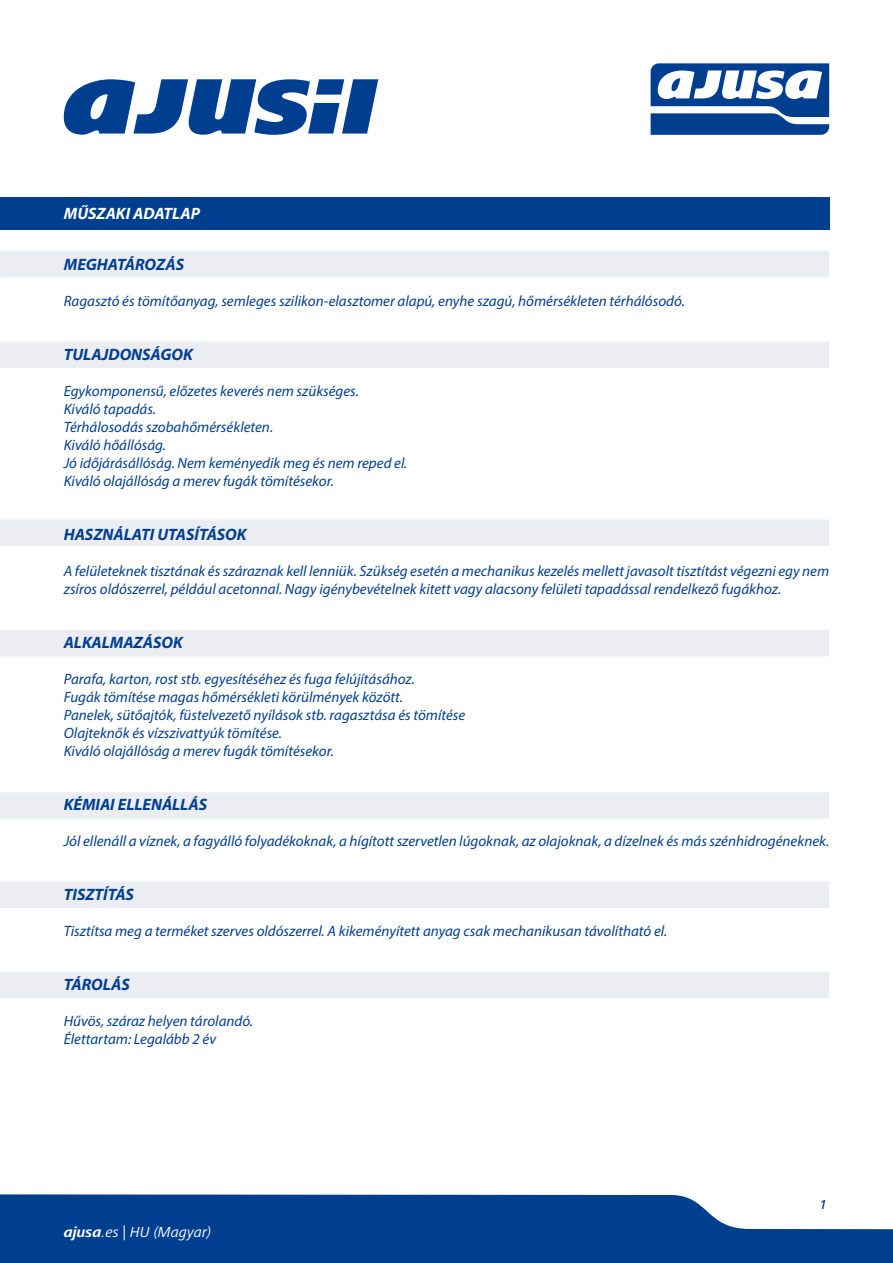
<style>
.page{position:relative;width:893px;height:1263px;background:#fff}
.page>*{position:absolute;margin:0;border:0;box-sizing:border-box;transform-origin:0 0}
.t1{font:italic 700 16.5px "Myriad Pro";color:#003f90}
.t2{font:italic 700 16.5px "Myriad Pro";color:#fff}
.t3{font:italic 15px/18px "Myriad Pro";color:#003f90}
.t4{font:italic 15px "Frutiger Next LT";color:#fff}
.t5{font:italic 500 13.5px "Frutiger Next LT";color:#003f90}
.s1{font-weight:700}
</style>
<div class="page">
<svg style="left:0;top:1194px;width:893px;height:69px;background:#1c549c"></svg>
<div style="left:0;top:197px;width:829px;height:33px;background:#003f90"></div>
<svg style="left:651px;top:63px;width:178px;height:72px"></svg>
<svg style="left:64px;top:79px;width:314px;height:56px"></svg>
<div style="left:0;top:251px;width:829px;height:26px;background:#ebedf2"></div>
<div style="left:0;top:341px;width:829px;height:27px;background:#ebedf2"></div>
<div style="left:0;top:520px;width:829px;height:26px;background:#ebedf2"></div>
<div style="left:0;top:630px;width:829px;height:26px;background:#ebedf2"></div>
<div style="left:0;top:792px;width:829px;height:27px;background:#ebedf2"></div>
<div style="left:0;top:881px;width:829px;height:27px;background:#ebedf2"></div>
<div style="left:0;top:972px;width:829px;height:26px;background:#ebedf2"></div>
<p class="t2" style="left:64px;top:203px;width:138px">MŰSZAKI ADATLAP</p>
<p class="t1" style="left:64px;top:254px;width:122px">MEGHATÁROZÁS</p>
<p class="t3" style="left:64px;top:292px;width:623px">Ragasztó és tömítőanyag, semleges szilikon-elasztomer alapú, enyhe szagú, hőmérsékleten térhálósodó.</p>
<p class="t1" style="left:64px;top:344px;width:131px">TULAJDONSÁGOK</p>
<p class="t3" style="left:64px;top:382px;width:345px">Egykomponensű, előzetes keverés nem szükséges.<br>Kiváló tapadás.<br>Térhálosodás szobahőmérsékleten.<br>Kiváló hőállóság.<br>Jó időjárásállóság. Nem keményedik meg és nem reped el.<br>Kiváló olajállóság a merev fugák tömítésekor.</p>
<p class="t1" style="left:64px;top:524px;width:184px">HASZNÁLATI UTASÍTÁSOK</p>
<p class="t3" style="left:64px;top:562px;width:767px">A felületeknek tisztának és száraznak kell lenniük. Szükség esetén a mechanikus kezelés mellett javasolt tisztítást végezni egy nem zsíros oldószerrel, például acetonnal. Nagy igénybevételnek kitett vagy alacsony felületi tapadással rendelkező fugákhoz.</p>
<p class="t1" style="left:64px;top:632px;width:120px">ALKALMAZÁSOK</p>
<p class="t3" style="left:64px;top:670px;width:403px">Parafa, karton, rost stb. egyesítéséhez és fuga felújításához.<br>Fugák tömítése magas hőmérsékleti körülmények között.<br>Panelek, sütőajtók, füstelvezető nyílások stb. ragasztása és tömítése Olajteknők és vízszivattyúk tömítése.<br>Kiváló olajállóság a merev fugák tömítésekor.</p>
<p class="t1" style="left:64px;top:794px;width:145px">KÉMIAI ELLENÁLLÁS</p>
<p class="t3" style="left:64px;top:832px;width:767px">Jól ellenáll a víznek, a fagyálló folyadékoknak, a hígított szervetlen lúgoknak, az olajoknak, a dízelnek és más szénhidrogéneknek.</p>
<p class="t1" style="left:64px;top:884px;width:72px">TISZTÍTÁS</p>
<p class="t3" style="left:64px;top:922px;width:605px">Tisztítsa meg a terméket szerves oldószerrel. A kikeményített anyag csak mechanikusan távolítható el.</p>
<p class="t1" style="left:64px;top:974px;width:68px">TÁROLÁS</p>
<p class="t3" style="left:64px;top:1012px;width:191px">Hűvös, száraz helyen tárolandó.<br>Élettartam: Legalább 2 év</p>
<p class="t4" style="left:64px;top:1223px;width:149px"><span class="s1">ajusa</span>.es | HU (Magyar)</p>
<p class="t5" style="left:820px;top:1197px;width:9px">1</p>
</div>
